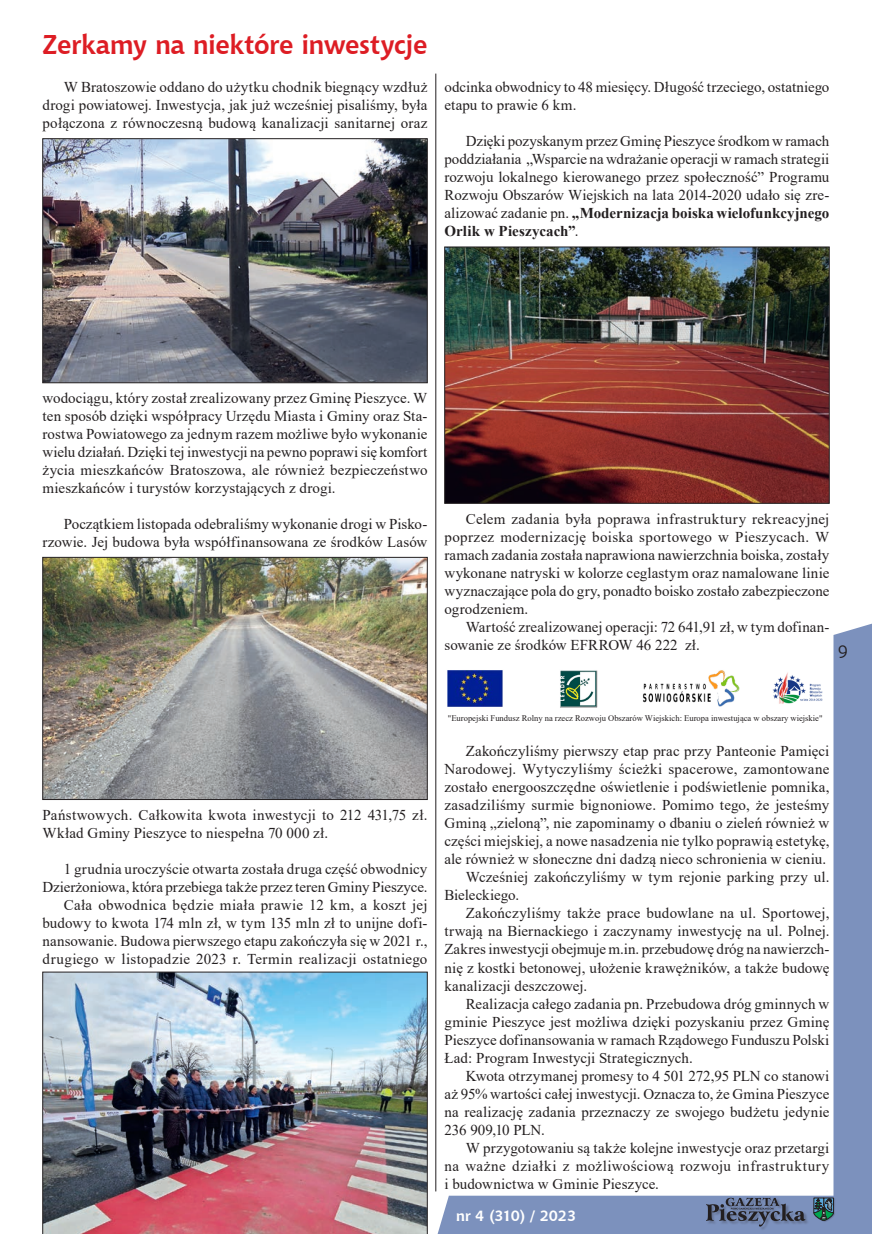
<style>
.page{position:relative;width:872px;height:1234px;background:#fff}
.page>*{position:absolute;margin:0;border:0;box-sizing:border-box;transform-origin:0 0}
.t1{font:700 27px "Chianti BT";letter-spacing:-.005em;color:#dd1d24}
.t2{font:18px "Chianti BT";color:#231f20}
.t3{font:15px/18px "Times New Roman";letter-spacing:.005em;color:#231f20;text-align:justify}
.t4{font:15px "Times New Roman";letter-spacing:.035em;color:#231f20}
.t5{font:700 15px "Chianti BT";letter-spacing:-.01em;color:#fff}
.t6{font:8.55px "Times New Roman";color:#221e1f}
.s1{font-weight:700}
</style>
<div class="page">
<svg style="left:435px;top:619px;width:437px;height:614px"></svg>
<hr style="left:435px;top:74px;width:1px;height:1117px;background:#231f20">
<img style="left:42px;top:138px;width:386px;height:245px">
<img style="left:42px;top:557px;width:386px;height:242px">
<img style="left:444px;top:246px;width:385px;height:257px">
<img style="left:444px;top:666px;width:385px;height:44px">
<img style="left:42px;top:971px;width:386px;height:262px">
<h1 class="t1" style="left:43px;top:25px;width:386px">Zerkamy na niektóre inwestycje</h1>
<p class="t3" style="left:43px;top:77px;width:386px;text-indent:21px">W Bratoszowie oddano do użytku chodnik biegnący wzdłuż drogi powiatowej. Inwestycja, jak już wcześniej pisaliśmy, była połączona z równoczesną budową kanalizacji sanitarnej oraz</p>
<p class="t3" style="left:444px;top:77px;width:386px">odcinka obwodnicy to 48 miesięcy. Długość trzeciego, ostatniego etapu to prawie 6 km.</p>
<p class="t3" style="left:444px;top:131px;width:386px;text-indent:21px">Dzięki pozyskanym przez Gminę Pieszyce środkom w ramach poddziałania „Wsparcie na wdrażanie operacji w ramach strategii rozwoju lokalnego kierowanego przez społeczność” Programu Rozwoju Obszarów Wiejskich na lata 2014-2020 udało się zre&shy;alizować zadanie pn. <span class="s1">„Modernizacja boiska wielofunkcyjnego Orlik w Pieszycach”</span>.</p>
<p class="t3" style="left:43px;top:388px;width:386px">wodociągu, który został zrealizowany przez Gminę Pieszyce. W ten sposób dzięki współpracy Urzędu Miasta i Gminy oraz Sta&shy;rostwa Powiatowego za jednym razem możliwe było wykonanie wielu działań. Dzięki tej inwestycji na pewno poprawi się komfort życia mieszkańców Bratoszowa, ale również bezpieczeństwo mieszkańców i turystów korzystających z drogi.</p>
<p class="t3" style="left:43px;top:514px;width:386px;text-align:right">Początkiem listopada odebraliśmy wykonanie drogi w Pisko&shy;rzowie. Jej budowa była współfinansowana ze środków Lasów</p>
<p class="t3" style="left:444px;top:509px;width:386px;text-indent:21px">Celem zadania była poprawa infrastruktury rekreacyjnej poprzez modernizację boiska sportowego w Pieszycach. W ramach zadania została naprawiona nawierzchnia boiska, zostały wykonane natryski w kolorze ceglastym oraz namalowane linie wyznaczające pola do gry, ponadto boisko zostało zabezpieczone ogrodzeniem.</p>
<p class="t3" style="left:444px;top:617px;width:386px;text-indent:21px">Wartość zrealizowanej operacji: 72 641,91 zł, w tym dofinan&shy;sowanie ze środków EFRROW 46 222 zł.</p>
<p class="t2" style="left:838px;top:639px;width:12px">9</p>
<p class="t3" style="left:43px;top:805px;width:386px">Państwowych. Całkowita kwota inwestycji to 212 431,75 zł.<br>Wkład Gminy Pieszyce to niespełna 70 000 zł.</p>
<p class="t3" style="left:43px;top:859px;width:386px;text-align:right">1 grudnia uroczyście otwarta została druga część obwodnicy Dzierżoniowa, która przebiega także przez teren Gminy Pieszyce.<br>Cała obwodnica będzie miała prawie 12 km, a koszt jej budowy to kwota 174 mln zł, w tym 135 mln zł to unijne dofi&shy;nansowanie. Budowa pierwszego etapu zakończyła się w 2021 r., drugiego w listopadzie 2023 r. Termin realizacji ostatniego</p>
<p class="t6" style="left:448px;top:712px;width:376px">"Europejski Fundusz Rolny na rzecz Rozwoju Obszarów Wiejskich: Europa inwestująca w obszary wiejskie"</p>
<p class="t3" style="left:466px;top:741px;width:365px">Zakończyliśmy pierwszy etap prac przy Panteonie Pamięci</p>
<p class="t3" style="left:444px;top:759px;width:386px">Narodowej. Wytyczyliśmy ścieżki spacerowe, zamontowane</p>
<p class="t3" style="left:444px;top:777px;width:386px">zostało energooszczędne oświetlenie i podświetlenie pomnika,</p>
<p class="t3" style="left:444px;top:795px;width:386px">zasadziliśmy surmie bignoniowe. Pomimo tego, że jesteśmy</p>
<p class="t3" style="left:444px;top:813px;width:386px">Gminą „zieloną”, nie zapominamy o dbaniu o zieleń również w</p>
<p class="t3" style="left:444px;top:831px;width:386px">części miejskiej, a nowe nasadzenia nie tylko poprawią estetykę,</p>
<p class="t3" style="left:444px;top:849px;width:383px">ale również w słoneczne dni dadzą nieco schronienia w cieniu.</p>
<p class="t3" style="left:466px;top:867px;width:365px">Wcześniej zakończyliśmy w tym rejonie parking przy ul.</p>
<p class="t3" style="left:444px;top:885px;width:76px">Bieleckiego.</p>
<p class="t3" style="left:466px;top:903px;width:365px">Zakończyliśmy także prace budowlane na ul. Sportowej,</p>
<p class="t3" style="left:444px;top:921px;width:386px">trwają na Biernackiego i zaczynamy inwestycję na ul. Polnej.</p>
<p class="t3" style="left:444px;top:939px;width:386px">Zakres inwestycji obejmuje m.in. przebudowę dróg na nawierzch-</p>
<p class="t3" style="left:444px;top:957px;width:386px">nię z kostki betonowej, ułożenie krawężników, a także budowę</p>
<p class="t3" style="left:444px;top:975px;width:144px">kanalizacji deszczowej.</p>
<p class="t3" style="left:466px;top:993px;width:365px">Realizacja całego zadania pn. Przebudowa dróg gminnych w</p>
<p class="t3" style="left:444px;top:1011px;width:386px">gminie Pieszyce jest możliwa dzięki pozyskaniu przez Gminę</p>
<p class="t3" style="left:444px;top:1029px;width:386px">Pieszyce dofinansowania w ramach Rządowego Funduszu Polski</p>
<p class="t3" style="left:444px;top:1047px;width:250px">Ład: Program Inwestycji Strategicznych.</p>
<p class="t3" style="left:466px;top:1065px;width:365px">Kwota otrzymanej promesy to 4 501 272,95 PLN co stanowi</p>
<p class="t3" style="left:444px;top:1083px;width:386px">aż 95% wartości całej inwestycji. Oznacza to, że Gmina Pieszyce</p>
<p class="t3" style="left:444px;top:1101px;width:386px">na realizację zadania przeznaczy ze swojego budżetu jedynie</p>
<p class="t3" style="left:444px;top:1119px;width:102px">236 909,10 PLN.</p>
<p class="t3" style="left:466px;top:1137px;width:365px">W przygotowaniu są także kolejne inwestycje oraz przetargi</p>
<p class="t4" style="left:444px;top:1154px;width:386px">na ważne działki z możliwościową rozwoju infrastruktury</p>
<p class="t3" style="left:444px;top:1173px;width:216px">i budownictwa w Gminie Pieszyce.</p>
<p class="t5" style="left:456px;top:1204px;width:122px">nr 4 (310) / 2023</p>
</div>
